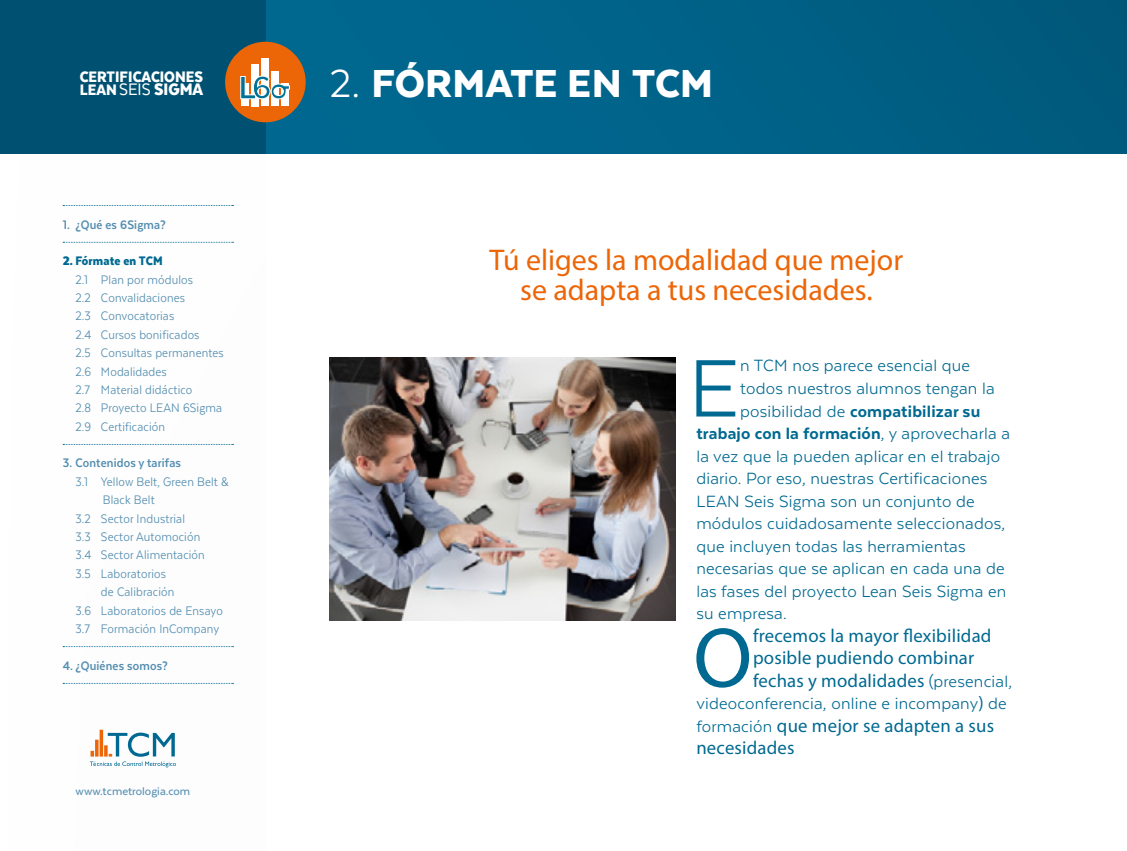
<style>
.page{position:relative;width:1127px;height:851px;background:#fff}
.page>*{position:absolute;margin:0;border:0;box-sizing:border-box;transform-origin:0 0}
.t1{font:93.75px "Texta";color:#006991}
.t2{font:85.5px "Myriad Pro";color:#006991}
.t3{font:900 45px "Texta";letter-spacing:.005em;color:#fff}
.t4{font:30px/30px "Myriad Pro";color:#ec6608;text-align:center}
.t5{font:900 19.2px "Texta Narrow";color:#fff}
.t6{font:18.75px "Texta";letter-spacing:.01em;color:#006991}
.t7{font:18.75px/22.5px "Myriad Pro";letter-spacing:.01em;color:#006991}
.t8{font:800 18.75px "Texta";letter-spacing:.01em;color:#006991}
.t9{font:900 17.55px "Texta Narrow";color:#fff}
.t10{font:14.25px/18.3px "Texta Narrow";letter-spacing:.01em;color:#548eb0}
.t11{font:700 14.25px "Texta Narrow";letter-spacing:.01em;color:#548eb0}
.t12{font:900 14.25px "Texta Narrow";letter-spacing:.01em;color:#006991}
.t13{font:500 12.75px "Texta";color:#548eb0}
.s1{font-size:17.55px}
.s2{font-weight:400}
.s3{font-family:"Texta";font-weight:800;font-size:37.05px;color:#007197}
.s4{font-family:"Texta"}
.s5{font-family:"Myriad Pro"}
</style>
<div class="page">
<div style="left:0;top:0;width:1127px;height:153px;background:linear-gradient(to bottom,#006086,#006289)"></div>
<img style="left:330px;top:357px;width:345px;height:263px">
<svg style="left:63px;top:205px;width:170px;height:1px"></svg>
<svg style="left:63px;top:242px;width:170px;height:1px"></svg>
<svg style="left:63px;top:444px;width:170px;height:1px"></svg>
<svg style="left:63px;top:646px;width:170px;height:1px"></svg>
<svg style="left:63px;top:683px;width:170px;height:1px"></svg>
<hr style="left:100px;top:729px;width:3px;height:27px;background:#ec6608">
<svg style="left:90px;top:732px;width:86px;height:35px"></svg>
<div style="left:0;top:0;width:266px;height:153px;background:#005171"></div>
<div style="left:225px;top:42px;width:81px;height:80px;background:#ec6608;border-radius:50%"></div>
<div style="left:241px;top:83px;width:8px;height:23px;background:#fff"></div>
<div style="left:281px;top:83px;width:8px;height:23px;background:#fff"></div>
<div style="left:271px;top:72px;width:8px;height:34px;background:#fff"></div>
<div style="left:251px;top:64px;width:8px;height:42px;background:#fff"></div>
<div style="left:261px;top:58px;width:8px;height:48px;background:#fff"></div>
<svg style="left:240px;top:75px;width:50px;height:25px"></svg>
<p class="t9" style="left:80px;top:67px;width:125px">CERTIFICACIONES</p>
<p class="t5" style="left:80px;top:79px;width:178px"><span class="s1">LEAN</span><span class="s2">SEIS</span> SIGMA <span class="s3">L</span></p>
<p class="t11" style="left:63px;top:217px;width:105px">1. ¿Qué es 6Sigma?</p>
<p class="t12" style="left:63px;top:253px;width:101px">2. Fórmate en TCM</p>
<p class="t10" style="left:75px;top:270px;width:150px">2.1 Plan por módulos<br>2.2 Convalidaciones<br>2.3 Convocatorias<br>2.4 Cursos bonificados<br>2.5 Consultas permanentes<br>2.6 Modalidades<br>2.7 Material didáctico<br>2.8 Proyecto LEAN 6Sigma<br>2.9 Certificación</p>
<p class="t11" style="left:63px;top:456px;width:120px">3. Contenidos y tarifas</p>
<p class="t10" style="left:75px;top:472px;width:155px">3.1 Yellow Belt, Green Belt &amp;</p>
<p class="t10" style="left:103px;top:490px;width:53px">Black Belt</p>
<p class="t10" style="left:75px;top:509px;width:111px">3.2 Sector Industrial</p>
<p class="t10" style="left:75px;top:527px;width:126px">3.3 Sector Automoción</p>
<p class="t10" style="left:75px;top:545px;width:131px">3.4 Sector Alimentación</p>
<p class="t10" style="left:75px;top:564px;width:92px">3.5 Laboratorios</p>
<p class="t10" style="left:101px;top:582px;width:75px">de Calibración</p>
<p class="t10" style="left:75px;top:601px;width:149px">3.6 Laboratorios de Ensayo</p>
<p class="t10" style="left:75px;top:619px;width:145px">3.7 Formación InCompany</p>
<p class="t11" style="left:63px;top:658px;width:107px">4. ¿Quiénes somos?</p>
<p class="t13" style="left:76px;top:784px;width:116px">www.tcmetrologia.com</p>
<h3 class="t3" style="left:330px;top:60px;width:385px"><span class="s2">2.</span> FÓRMATE EN TCM</h3>
<h3 class="t4" style="left:489px;top:244px;width:415px">Tú eliges la modalidad que mejor se adapta a tus necesidades.</h3>
<h1 class="t1" style="left:688px;top:340px;width:52px">E</h1>
<p class="t6" style="left:740px;top:356px;width:231px">n TCM nos parece esencial que</p>
<p class="t6" style="left:740px;top:379px;width:256px">todos nuestros alumnos tengan la</p>
<p class="t8" style="left:740px;top:401px;width:242px"><span class="s2">posibilidad de</span> compatibilizar su</p>
<p class="t8" style="left:696px;top:423px;width:315px">trabajo con la formación<span class="s2">, y aprovecharla a</span></p>
<p class="t6" style="left:696px;top:446px;width:305px">la vez que la pueden aplicar en el trabajo</p>
<p class="t6" style="left:696px;top:469px;width:293px">diario. Por eso, nuestras Certificaciones</p>
<p class="t6" style="left:696px;top:491px;width:280px">LEAN Seis Sigma son un conjunto de</p>
<p class="t6" style="left:696px;top:514px;width:310px">módulos cuidadosamente seleccionados,</p>
<p class="t6" style="left:696px;top:536px;width:271px">que incluyen todas las herramientas</p>
<p class="t6" style="left:696px;top:559px;width:310px">necesarias que se aplican en cada una de</p>
<p class="t6" style="left:696px;top:581px;width:311px">las fases del proyecto Lean Seis Sigma en</p>
<p class="t6" style="left:696px;top:604px;width:92px">su empresa.</p>
<h2 class="t2" style="left:693px;top:605px;width:60px">O</h2>
<p class="t7" style="left:753px;top:623px;width:261px">frecemos la mayor flexibilidad posible pudiendo combinar fechas y modalidades <span class="s4">(presencial,</span></p>
<p class="t6" style="left:696px;top:694px;width:312px">videoconferencia, online e incompany<span class="s5">)</span> de</p>
<p class="t7" style="left:696px;top:713px;width:299px"><span class="s4">formación</span> que mejor se adapten a sus necesidades</p>
</div>
